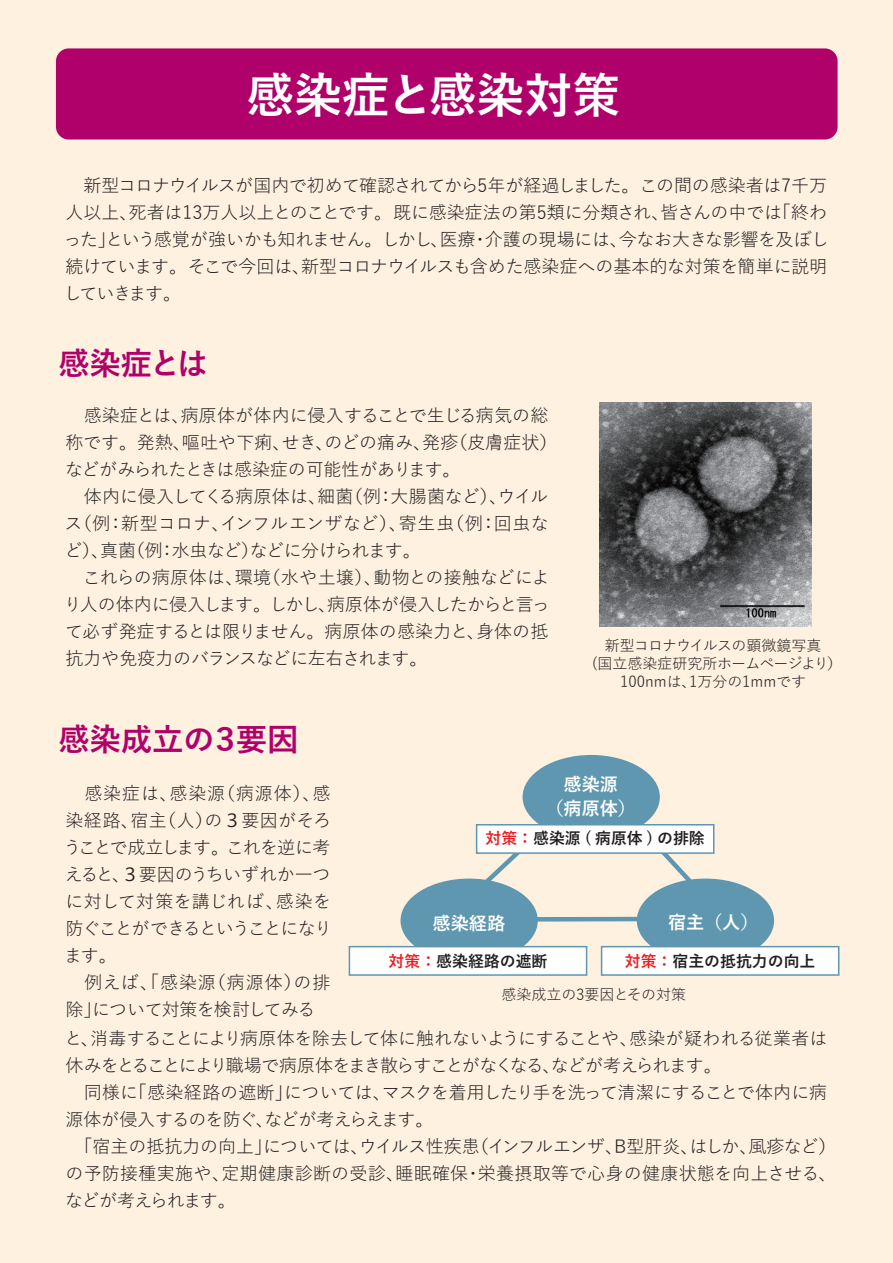
<style>
.page{position:relative;width:893px;height:1263px;background:#fef1e0}
.page>*{position:absolute;margin:0;border:0;box-sizing:border-box;transform-origin:0 0}
.t1{font:700 48px "Yu Gothic";color:#fff}
.t2{font:700 31.5px "Yu Gothic";letter-spacing:-.005em;color:#b0016a}
.t3{font:700 18.15px/23.9px "Yu Gothic";color:#fff;text-align:center}
.t4{font:18px/27px "Yu Gothic";letter-spacing:-.015em;color:#231f20}
.t5{font:700 15.9px "Yu Gothic";color:#231f20}
.t6{font:15px/18px "Yu Gothic";color:#231f20;text-align:center}
.s1{color:#ee1d23}
.s2{font-family:"Koz Go Pr 6 N"}
</style>
<div class="page">
<div style="left:56px;top:48px;width:782px;height:92px;background:#b0016a;border-radius:13px"></div>
<div style="left:523px;top:755px;width:137px;height:84px;background:#5e97af;border-radius:50%"></div>
<svg style="left:475px;top:815px;width:240px;height:108px"></svg>
<div style="left:476px;top:824px;width:238px;height:30px;background:#fff;border:2px solid #5e97af"></div>
<div style="left:637px;top:878px;width:137px;height:84px;background:#5e97af;border-radius:50%"></div>
<div style="left:601px;top:946px;width:238px;height:30px;background:#fff;border:2px solid #5e97af"></div>
<div style="left:400px;top:878px;width:138px;height:84px;background:#5e97af;border-radius:50%"></div>
<div style="left:349px;top:946px;width:238px;height:30px;background:#fff;border:2px solid #5e97af"></div>
<img style="left:599px;top:403px;width:212px;height:223px">
<h1 class="t1" style="left:246px;top:68px;width:376px">感染症と感染対策</h1>
<p class="t4" style="left:63px;top:170px;width:767px;text-align:justify">　新型コロナウイルスが国内で初めて確認されてから5年が経過しました。この間の感染者は7千万人以上、死者は13万人以上とのことです。既に感染症法の第5類に分類され、皆さんの中では「終わった」という感覚が強いかも知れません。しかし、医療・介護の現場には、今なお大きな影響を及ぼし続けています。そこで今回は、新型コロナウイルスも含めた感染症への基本的な対策を簡単に説明していきます。</p>
<h2 class="t2" style="left:58px;top:346px;width:151px">感染症とは</h2>
<p class="t4" style="left:64px;top:399px;width:495px">　感染症とは、病原体が体内に侵入することで生じる病気の総称です。発熱、嘔吐や下痢、せき、のどの痛み、発疹（皮膚症状）などがみられたときは感染症の可能性があります。<br>　体内に侵入してくる病原体は、細菌（例：大腸菌など）、ウイルス（例：新型コロナ、インフルエンザなど）、寄生虫（例：回虫など）、真菌（例：水虫など）などに分けられます。<br>　これらの病原体は、環境（水や土壌）、動物との接触などにより人の体内に侵入します。しかし、病原体が侵入したからと言って必ず発症するとは限りません。病原体の感染力と、身体の抵抗力や免疫力のバランスなどに左右されます。</p>
<h2 class="t2" style="left:58px;top:722px;width:242px">感染成立の３要因</h2>
<p class="t6" style="left:592px;top:635px;width:252px">新型コロナウイルスの顕微鏡写真<br>(国立感染症研究所ホームページより）<br>100nmは、1万分の1mmです</p>
<p class="t3" style="left:545px;top:773px;width:92px">感染源<br>（病原体）</p>
<p class="t5" style="left:486px;top:829px;width:221px"><span class="s1">対策：</span>感染源 ( 病原体 ) の排除</p>
<p class="t4" style="left:63px;top:777px;width:270px">　感染症は、感染源（病源体）、感染経路、宿主（人）の<span class="s2">３</span>要因がそろうことで成立します。これを逆に考えると、<span class="s2">３</span>要因のうちいずれか一つに対して対策を講じれば、感染を防ぐことができるということになります。<br>　例えば、「感染源（病源体）の排除」について対策を検討してみる</p>
<p class="t3" style="left:668px;top:910px;width:92px">宿主（人）</p>
<p class="t5" style="left:625px;top:952px;width:192px"><span class="s1">対策：</span>宿主の抵抗力の向上</p>
<p class="t3" style="left:433px;top:912px;width:74px">感染経路</p>
<p class="t5" style="left:389px;top:952px;width:160px"><span class="s1">対策：</span>感染経路の遮断</p>
<p class="t6" style="left:501px;top:984px;width:186px">感染成立の3要因とその対策</p>
<p class="t4" style="left:64px;top:1023px;width:773px">と、消毒することにより病原体を除去して体に触れないようにすることや、感染が疑われる従業者は休みをとることにより職場で病原体をまき散らすことがなくなる、などが考えられます。<br>　同様に「感染経路の遮断」については、マスクを着用したり手を洗って清潔にすることで体内に病源体が侵入するのを防ぐ、などが考えらえます。<br>　「宿主の抵抗力の向上」については、ウイルス性疾患（インフルエンザ、B型肝炎、はしか、風疹など）の予防接種実施や、定期健康診断の受診、睡眠確保・栄養摂取等で心身の健康状態を向上させる、などが考えられます。</p>
</div>
